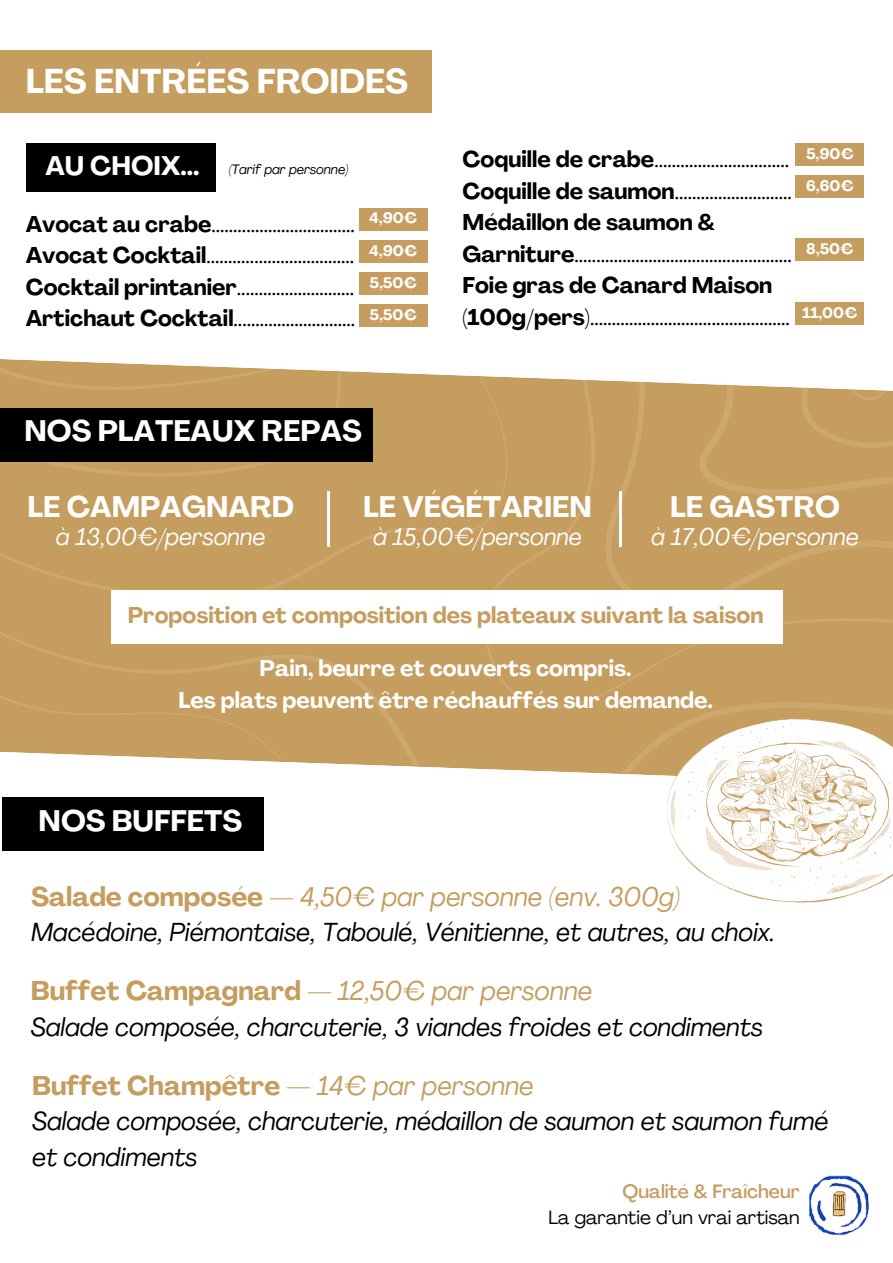
<style>
.page{position:relative;width:893px;height:1263px;background:#fff}
.page>*{position:absolute;margin:0;border:0;box-sizing:border-box;transform-origin:0 0}
.t1{font:700 33.97px "Agrandir";color:#fff}
.t2{font:700 29.25px "Agrandir";color:#fff}
.t3{font:700 26.78px "Agrandir";color:#c59d5f}
.t4{font:italic 26.78px "Agrandir";color:#c59d5f}
.t5{font:700 26.47px "Agrandir";color:#fff}
.t6{font:italic 25.72px/36px "Agrandir";color:#000}
.t7{font:italic 24px "Agrandir";color:#fff}
.t8{font:22.5px/31.5px "Agrandir";color:#000;text-align:justify}
.t9{font:700 22.5px/31.5px "Agrandir";color:#fff;text-align:center}
.t10{font:700 22.5px "Agrandir";color:#c59d5f}
.t11{font:18.98px/26.2px "Agrandir";color:#000;text-align:right}
.t12{font:700 15px "Agrandir";color:#fff}
.t13{font:italic 13.5px "Agrandir";color:#000}
.s1{font-weight:700}
.s2{font-weight:700;font-style:normal}
.s3{font-weight:400;font-style:italic}
.s4{font-weight:500;color:#c59d5f}
</style>
<div class="page">
<img style="left:809px;top:1175px;width:60px;height:61px">
<div style="left:0;top:50px;width:431px;height:63px;background:#c59d5f"></div>
<div style="left:359px;top:208px;width:68px;height:22px;background:#c59d5f"></div>
<div style="left:795px;top:143px;width:69px;height:23px;background:#c59d5f"></div>
<div style="left:359px;top:240px;width:68px;height:23px;background:#c59d5f"></div>
<div style="left:795px;top:175px;width:69px;height:23px;background:#c59d5f"></div>
<div style="left:359px;top:272px;width:68px;height:23px;background:#c59d5f"></div>
<div style="left:795px;top:238px;width:69px;height:23px;background:#c59d5f"></div>
<div style="left:359px;top:304px;width:68px;height:23px;background:#c59d5f"></div>
<div style="left:795px;top:303px;width:69px;height:22px;background:#c59d5f"></div>
<div style="left:26px;top:143px;width:190px;height:49px;background:#000"></div>
<svg style="left:510px;top:377px;width:383px;height:233px;background:#c7a065"></svg>
<svg style="left:0;top:610px;width:893px;height:162px;background:#c8a268"></svg>
<svg style="left:0;top:359px;width:510px;height:252px;background:#c7a166"></svg>
<div style="left:0;top:408px;width:373px;height:53px;background:#000"></div>
<div style="left:111px;top:590px;width:671px;height:54px;background:#fff"></div>
<hr style="left:327px;top:491px;width:3px;height:56px;background:#fff">
<hr style="left:619px;top:491px;width:3px;height:56px;background:#fff">
<div style="left:2px;top:797px;width:261px;height:54px;background:#000"></div>
<svg style="left:562px;top:718px;width:331px;height:185px"></svg>
<p class="t1" style="left:26px;top:67px;width:384px">LES ENTRÉES FROIDES</p>
<h4 class="t5" style="left:45px;top:155px;width:156px">AU CHOIX...</h4>
<h5 class="t13" style="left:229px;top:164px;width:121px">(Tarif par personne)</h5>
<p class="t8" style="left:26px;top:210px;width:331px"><span class="s1">Avocat au crabe</span>.................................<br><span class="s1">Avocat Cocktail</span>..................................<br><span class="s1">Cocktail printanier</span>...........................<br><span class="s1">Artichaut Cocktail</span>............................</p>
<p class="t12" style="left:806px;top:148px;width:49px">5,90€</p>
<p class="t8" style="left:462px;top:146px;width:331px;text-align:left"><span class="s1">Coquille de crabe</span>...............................<br><span class="s1">Coquille de saumon</span>...........................<br><span class="s1">Médaillon de saumon &amp; Garniture</span>..................................................<br><span class="s1">Foie gras de Canard Maison (100g/pers)</span>..............................................</p>
<p class="t12" style="left:806px;top:180px;width:49px">6,60€</p>
<h6 class="t12" style="left:369px;top:212px;width:49px">4,90€</h6>
<p class="t12" style="left:806px;top:243px;width:49px">8,50€</p>
<p class="t12" style="left:369px;top:244px;width:49px">4,90€</p>
<p class="t12" style="left:369px;top:276px;width:49px">5,50€</p>
<h2 class="t12" style="left:369px;top:309px;width:49px">5,50€</h2>
<h2 class="t12" style="left:802px;top:307px;width:56px">11,00€</h2>
<h4 class="t2" style="left:24px;top:419px;width:339px">NOS PLATEAUX REPAS</h4>
<h2 class="t2" style="left:27px;top:495px;width:268px">LE CAMPAGNARD</h2>
<h4 class="t7" style="left:56px;top:526px;width:211px">à 13,00€/personne</h4>
<h2 class="t2" style="left:363px;top:495px;width:230px">LE VÉGÉTARIEN</h2>
<p class="t7" style="left:373px;top:526px;width:210px">à 15,00€/personne</p>
<h6 class="t2" style="left:670px;top:495px;width:171px">LE GASTRO</h6>
<p class="t7" style="left:651px;top:526px;width:209px">à 17,00€/personne</p>
<h5 class="t10" style="left:128px;top:606px;width:637px">Proposition et composition des plateaux suivant la saison</h5>
<p class="t9" style="left:178px;top:655px;width:536px">Pain, beurre et couverts compris.<br>Les plats peuvent être réchauffés sur demande.</p>
<h4 class="t2" style="left:39px;top:809px;width:205px">NOS BUFFETS</h4>
<h2 class="t4" style="left:31px;top:886px;width:650px"><span class="s2">Salade composée —</span> 4,50€ par personne (env. 300g)</h2>
<h2 class="t6" style="left:31px;top:917px;width:745px">Macédoine, Piémontaise, Taboulé, Vénitienne, et autres, au choix.</h2>
<h2 class="t3" style="left:31px;top:980px;width:563px">Buffet Campagnard — <span class="s3">12,50€ par personne</span></h2>
<h2 class="t6" style="left:31px;top:1011px;width:733px">Salade composée, charcuterie, 3 viandes froides et condiments</h2>
<h4 class="t3" style="left:32px;top:1074px;width:503px">Buffet Champêtre — <span class="s3">14€ par personne</span></h4>
<h4 class="t6" style="left:32px;top:1105px;width:798px">Salade composée, charcuterie, médaillon de saumon et saumon fumé et condiments</h4>
<h1 class="t11" style="left:548px;top:1180px;width:253px"><span class="s4">Qualité &amp; Fraîcheur<br></span>La garantie d’un vrai artisan</h1>
</div>
